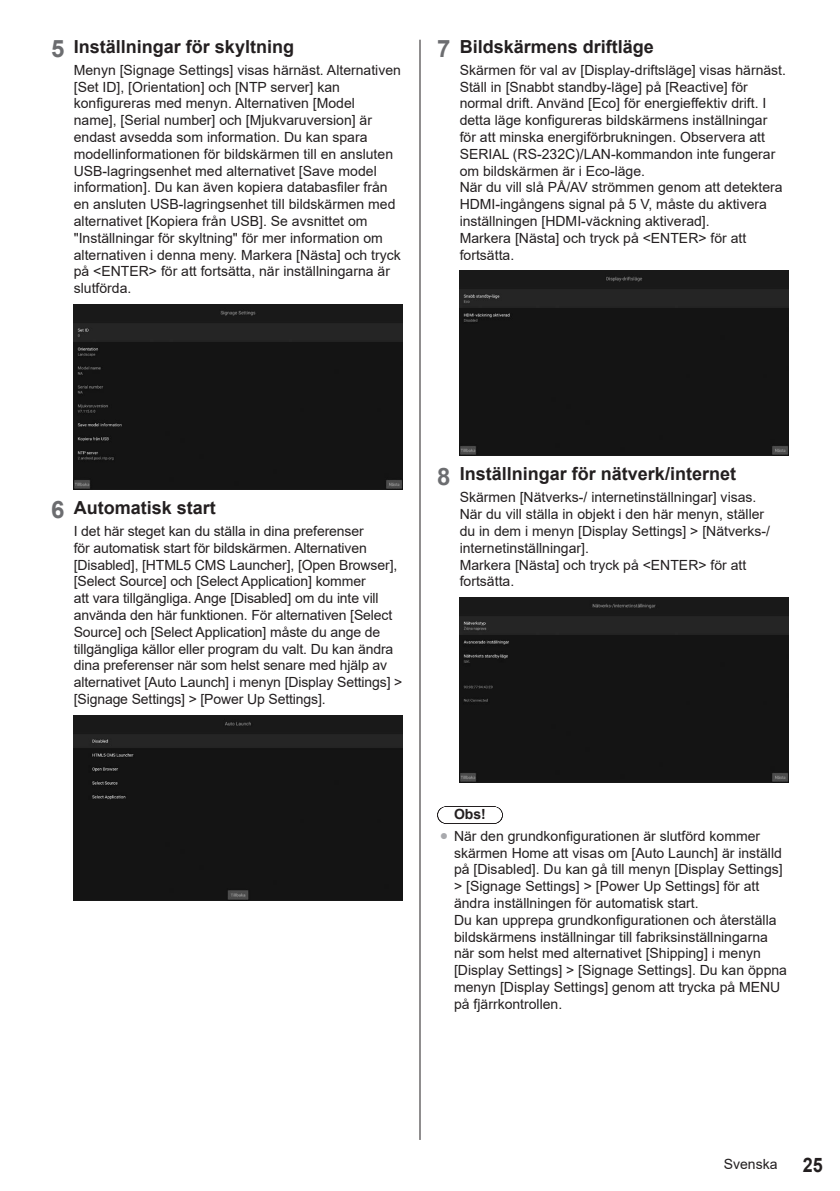
<style>
.page{position:relative;width:840px;height:1191px;background:#fff}
.page>*{position:absolute;margin:0;border:0;box-sizing:border-box;transform-origin:0 0}
.t1{font:700 20px "Arial";color:#231f20;scale:.9 1}
.t2{font:700 18px "Arial";color:#231f20}
.t3{font:14px/16.8px "Arial";color:#231f20}
.t4{font:700 14px "Arial";color:#231f20}
.s1{font-size:24px;color:#6c6d70}
.s2{color:#a8a9ad}
</style>
<div class="page">
<hr style="left:419px;top:40px;width:1px;height:1100px;background:#231f20">
<img style="left:74px;top:304px;width:329px;height:185px">
<img style="left:74px;top:715px;width:329px;height:185px">
<svg style="left:445px;top:806px;width:49px;height:1px"></svg>
<img style="left:459px;top:271px;width:329px;height:185px">
<img style="left:459px;top:597px;width:329px;height:185px">
<p class="t2" style="left:51px;top:34px;width:244px"><span class="s1">5</span> Inställningar för skyltning</p>
<p class="t3" style="left:74px;top:61px;width:328px">Menyn [Signage Settings] visas härnäst. Alternativen [Set ID], [Orientation] och [NTP server] kan konfigureras med menyn. Alternativen [Model name], [Serial number] och [Mjukvaruversion] är endast avsedda som information. Du kan spara modellinformationen för bildskärmen till en ansluten USB-lagringsenhet med alternativet [Save model information]. Du kan även kopiera databasfiler från en ansluten USB-lagringsenhet till bildskärmen med alternativet [Kopiera från USB]. Se avsnittet om "Inställningar för skyltning" för mer information om alternativen i denna meny. Markera [Nästa] och tryck på &lt;ENTER&gt; för att fortsätta, när inställningarna är slutförda.</p>
<p class="t2" style="left:437px;top:34px;width:218px"><span class="s1">7</span> Bildskärmens driftläge</p>
<p class="t3" style="left:459px;top:61px;width:327px">Skärmen för val av [Display-driftsläge] visas härnäst.<br>Ställ in [Snabbt standby-läge] på [Reactive] för normal drift. Använd [Eco] för energieffektiv drift. I detta läge konfigureras bildskärmens inställningar för att minska energiförbrukningen. Observera att SERIAL (RS-232C)/LAN-kommandon inte fungerar om bildskärmen är i Eco-läge.<br>När du vill slå PÅ/AV strömmen genom att detektera HDMI-ingångens signal på 5 V, måste du aktivera inställningen [HDMI-väckning aktiverad].<br>Markera [Nästa] och tryck på &lt;ENTER&gt; för att fortsätta.</p>
<p class="t2" style="left:51px;top:495px;width:166px"><span class="s1">6</span> Automatisk start</p>
<p class="t3" style="left:74px;top:522px;width:330px">I det här steget kan du ställa in dina preferenser<br>för automatisk start för bildskärmen. Alternativen [Disabled], [HTML5 CMS Launcher], [Open Browser], [Select Source] och [Select Application] kommer<br>att vara tillgängliga. Ange [Disabled] om du inte vill använda den här funktionen. För alternativen [Select Source] och [Select Application] måste du ange de tillgängliga källor eller program du valt. Du kan ändra dina preferenser när som helst senare med hjälp av alternativet [Auto Launch] i menyn [Display Settings] &gt; [Signage Settings] &gt; [Power Up Settings].</p>
<p class="t2" style="left:437px;top:461px;width:300px"><span class="s1">8</span> Inställningar för nätverk/internet</p>
<p class="t3" style="left:459px;top:489px;width:312px">Skärmen [Nätverks-/ internetinställningar] visas.<br>När du vill ställa in objekt i den här menyn, ställer du in dem i menyn [Display Settings] &gt; [Nätverks-/ internetinställningar].<br>Markera [Nästa] och tryck på &lt;ENTER&gt; för att fortsätta.</p>
<p class="t4" style="left:454px;top:804px;width:33px">Obs!</p>
<p class="t3" style="left:454px;top:827px;width:334px;text-indent:-14px"><span class="s2">●</span> När den grundkonfigurationen är slutförd kommer skärmen Home att visas om [Auto Launch] är inställd på [Disabled]. Du kan gå till menyn [Display Settings] &gt; [Signage Settings] &gt; [Power Up Settings] för att ändra inställningen för automatisk start.<br>Du kan upprepa grundkonfigurationen och återställa bildskärmens inställningar till fabriksinställningarna när som helst med alternativet [Shipping] i menyn [Display Settings] &gt; [Signage Settings]. Du kan öppna menyn [Display Settings] genom att trycka på MENU på fjärrkontrollen.</p>
<p class="t3" style="left:723px;top:1155px;width:55px">Svenska</p>
<h1 class="t1" style="left:802px;top:1150px;width:24px">25</h1>
</div>
